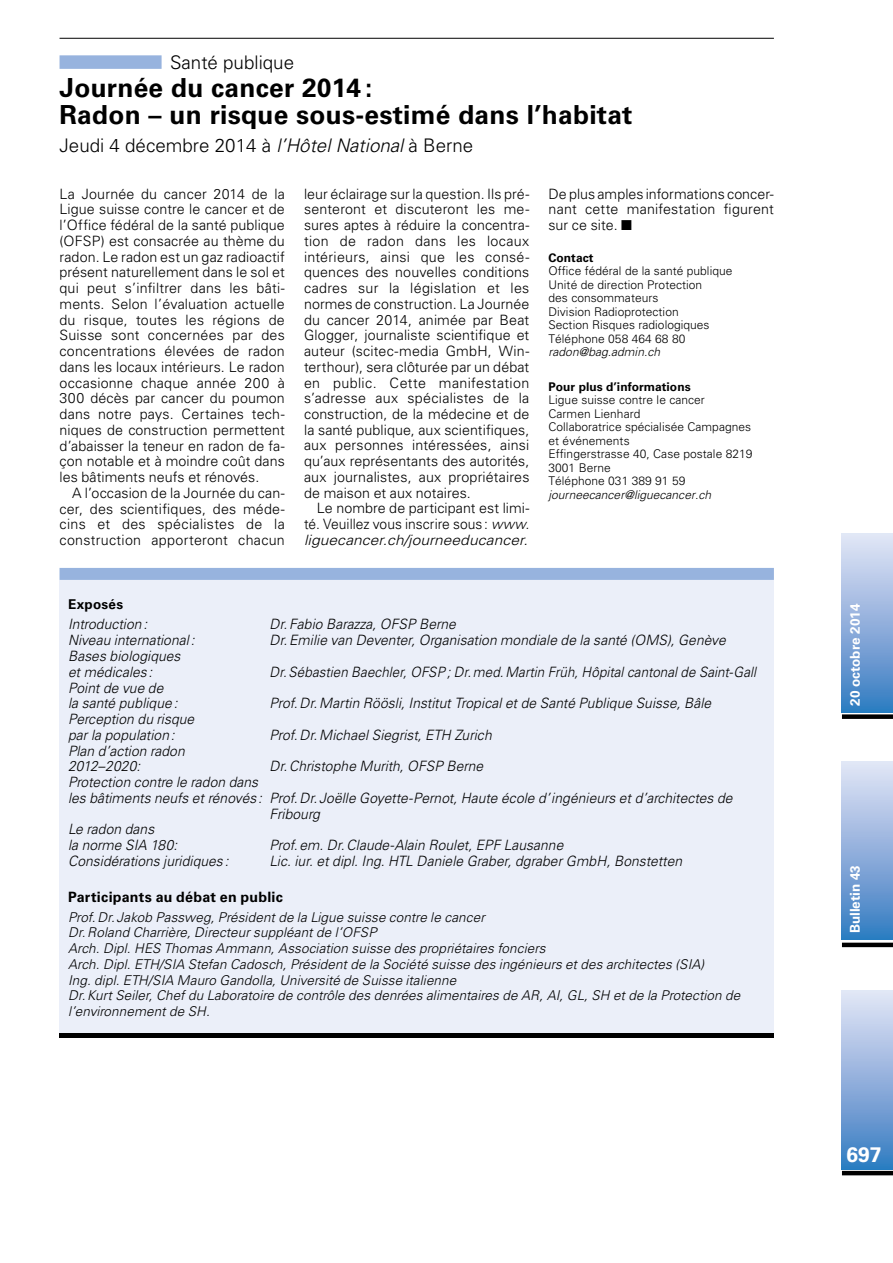
<style>
.page{position:relative;width:893px;height:1263px;background:#fff}
.page>*{position:absolute;margin:0;border:0;box-sizing:border-box;transform-origin:0 0}
.t1{font:700 26.25px/27.8px "Univers LT Std";letter-spacing:.01em;color:#000}
.t2{font:700 21px "Univers LT Std";color:#fff}
.t3{font:300 18.75px "Univers LT Std";color:#000}
.t4{font:300 14.25px/15.8px "Univers LT Std";letter-spacing:.005em;color:#000;text-align:justify}
.t5{font:italic 300 14.25px/15.8px "Univers LT Std";letter-spacing:.005em;color:#000}
.t6{font:italic 300 14.25px "Univers LT Std";letter-spacing:.005em;color:#000;scale:.94 1}
.t7{font:700 14.25px "Univers LT Std";letter-spacing:.02em;color:#000}
.t8{font:italic 300 13.5px/15.8px "Univers LT Std";letter-spacing:.01em;color:#000}
.t9{font:700 13.5px "Univers LT Std";color:#fff}
.t10{font:700 13.5px "Univers LT Std";letter-spacing:.025em;color:#000}
.t11{font:300 12px/13.5px "Univers LT Std";letter-spacing:.005em;color:#000}
.t12{font:italic 300 12px "Univers LT Std";letter-spacing:.005em;color:#000}
.t13{font:700 12px "Univers LT Std";letter-spacing:.005em;color:#000}
.s1{font-style:italic}
</style>
<div class="page">
<hr style="left:60px;top:38px;width:714px;height:1px;background:#000">
<div style="left:842px;top:991px;width:51px;height:178px;background:linear-gradient(to bottom,#e8e6f7,#377cc2)"></div>
<div style="left:842px;top:714px;width:51px;height:5px;background:#000"></div>
<hr style="left:842px;top:943px;width:51px;height:4px;background:#000">
<hr style="left:842px;top:1171px;width:51px;height:4px;background:#000">
<div style="left:842px;top:534px;width:51px;height:178px;background:linear-gradient(to bottom,#e8e6f7,#367bc2)"></div>
<div style="left:842px;top:761px;width:51px;height:179px;background:linear-gradient(to bottom,#e9e6f7,#357bc1)"></div>
<div style="left:60px;top:55px;width:102px;height:14px;background:#97b3de"></div>
<div style="left:60px;top:580px;width:714px;height:453px;background:#ebeff9"></div>
<div style="left:60px;top:568px;width:714px;height:12px;background:#97b3de"></div>
<div style="left:60px;top:1033px;width:714px;height:5px;background:#000"></div>
<h3 class="t3" style="left:170px;top:51px;width:126px">Santé publique</h3>
<h1 class="t1" style="left:60px;top:74px;width:574px">Journée du cancer 2014 :<br>Radon – un risque sous-estimé dans l’habitat</h1>
<h3 class="t3" style="left:60px;top:134px;width:415px">Jeudi 4 décembre 2014 à <span class="s1">l’Hôtel National</span> à Berne</h3>
<p class="t4" style="left:60px;top:186px;width:227px">La Journée du cancer 2014 de la Ligue suisse contre le cancer et de l’Office fédéral de la santé publique (OFSP) est consacrée au thème du radon. Le radon est un gaz radioactif présent naturellement dans le sol et qui peut s’infiltrer dans les bâti&shy;ments. Selon l’évaluation actuelle du risque, toutes les régions de Suisse sont concernées par des concentrations élevées de radon dans les locaux intérieurs. Le radon occasionne chaque année 200 à 300 décès par cancer du poumon dans notre pays. Certaines tech&shy;niques de construction permettent d’abaisser la teneur en radon de fa&shy;çon notable et à moindre coût dans les bâtiments neufs et rénovés.</p>
<p class="t4" style="left:60px;top:485px;width:227px;text-indent:13px">A l’occasion de la Journée du can&shy;cer, des scientifiques, des méde&shy;cins et des spécialistes de la construction apporteront chacun</p>
<p class="t4" style="left:304px;top:186px;width:227px">leur éclairage sur la question. Ils pré&shy;senteront et discuteront les me&shy;sures aptes à réduire la concentra&shy;tion de radon dans les locaux intérieurs, ainsi que les consé&shy;quences des nouvelles conditions cadres sur la législation et les normes de construction. La Journée du cancer 2014, animée par Beat Glogger, journaliste scientifique et auteur (scitec-media GmbH, Win&shy;terthour), sera clôturée par un débat en public. Cette manifestation s’adresse aux spécialistes de la construction, de la médecine et de la santé publique, aux scientifiques, aux personnes intéressées, ainsi qu’aux représentants des autorités, aux journalistes, aux propriétaires de maison et aux notaires.</p>
<p class="t4" style="left:304px;top:500px;width:227px;text-indent:13px">Le nombre de participant est limi&shy;té. Veuillez vous inscrire sous : <span class="s1">www. liguecancer.ch/journeeducancer.</span></p>
<p class="t4" style="left:548px;top:186px;width:227px">De plus amples informations concer&shy;nant cette manifestation figurent sur ce site. ■</p>
<p class="t13" style="left:548px;top:250px;width:46px">Contact</p>
<p class="t11" style="left:548px;top:264px;width:185px">Office fédéral de la santé publique<br>Unité de direction Protection<br>des consommateurs<br>Division Radioprotection<br>Section Risques radiologiques<br>Téléphone 058 464 68 80</p>
<p class="t12" style="left:548px;top:345px;width:113px">radon@bag.admin.ch</p>
<p class="t13" style="left:548px;top:379px;width:144px">Pour plus d’informations</p>
<p class="t11" style="left:548px;top:393px;width:205px">Ligue suisse contre le cancer<br>Carmen Lienhard<br>Collaboratrice spécialisée Campagnes et événements<br>Effingerstrasse 40, Case postale 8219<br>3001 Berne<br>Téléphone 031 389 91 59</p>
<p class="t12" style="left:548px;top:487px;width:164px">journeecancer@liguecancer.ch</p>
<p class="t10" style="left:68px;top:597px;width:57px">Exposés</p>
<p class="t5" style="left:68px;top:617px;width:81px">Introduction:</p>
<p class="t5" style="left:270px;top:617px;width:188px">Dr.Fabio Barazza, OFSP Berne</p>
<p class="t5" style="left:68px;top:632px;width:128px">Niveau international:</p>
<p class="t5" style="left:270px;top:632px;width:458px">Dr.Emilie van Deventer, Organisation mondiale de la santé (OMS), Genève</p>
<p class="t5" style="left:68px;top:648px;width:114px">Bases biologiques et médicales :</p>
<p class="t6" style="left:270px;top:663px;width:519px">Dr.Sébastien Baechler, OFSP; Dr.med.Martin Früh, Hôpital cantonal de Saint-Gall</p>
<p class="t5" style="left:68px;top:680px;width:111px">Point de vue de<br>la santé publique:</p>
<p class="t5" style="left:68px;top:711px;width:128px">Perception du risque par la population:</p>
<p class="t5" style="left:68px;top:743px;width:118px">Plan d’action radon<br>2012–2020:</p>
<p class="t5" style="left:270px;top:695px;width:443px">Prof.Dr.Martin Röösli, Institut Tropical et de Santé Publique Suisse, Bâle</p>
<p class="t5" style="left:270px;top:727px;width:224px">Prof.Dr.Michael Siegrist, ETH Zurich</p>
<p class="t5" style="left:270px;top:758px;width:215px">Dr.Christophe Murith, OFSP Berne</p>
<p class="t5" style="left:68px;top:774px;width:192px">Protection contre le radon dans</p>
<p class="t5" style="left:68px;top:790px;width:666px">les bâtiments neufs et rénovés : Prof.Dr. Joëlle Goyette-Pernot, Haute école d’ingénieurs et d’architectes de</p>
<p class="t5" style="left:270px;top:806px;width:52px">Fribourg</p>
<p class="t5" style="left:68px;top:821px;width:88px">Le radon dans</p>
<p class="t5" style="left:68px;top:837px;width:111px">la norme SIA 180:</p>
<p class="t5" style="left:270px;top:837px;width:295px">Prof.em. Dr.Claude-Alain Roulet, EPF Lausanne</p>
<p class="t5" style="left:68px;top:853px;width:162px">Considérations juridiques :</p>
<p class="t5" style="left:270px;top:853px;width:414px">Lic. iur. et dipl. Ing. HTL Daniele Graber, dgraber GmbH, Bonstetten</p>
<p class="t7" style="left:68px;top:888px;width:216px">Participants au débat en public</p>
<p class="t8" style="left:68px;top:909px;width:674px">Prof.Dr. Jakob Passweg, Président de la Ligue suisse contre le cancer<br>Dr.Roland Charrière, Directeur suppléant de l’OFSP<br>Arch. Dipl. HES Thomas Ammann, Association suisse des propriétaires fonciers<br>Arch. Dipl. ETH/SIA Stefan Cadosch, Président de la Société suisse des ingénieurs et des architectes (SIA)<br>Ing. dipl. ETH/SIA Mauro Gandolla, Université de Suisse italienne<br>Dr.Kurt Seiler, Chef du Laboratoire de contrôle des denrées alimentaires de AR, AI, GL, SH et de la Protection de l’environnement de SH.</p>
<p class="t9" style="left:847px;top:706px;width:104px;rotate:-90deg">20 octobre 2014</p>
<p class="t9" style="left:847px;top:933px;width:70px;rotate:-90deg">Bulletin 43</p>
<h2 class="t2" style="left:846px;top:1142px;width:37px">697</h2>
</div>
